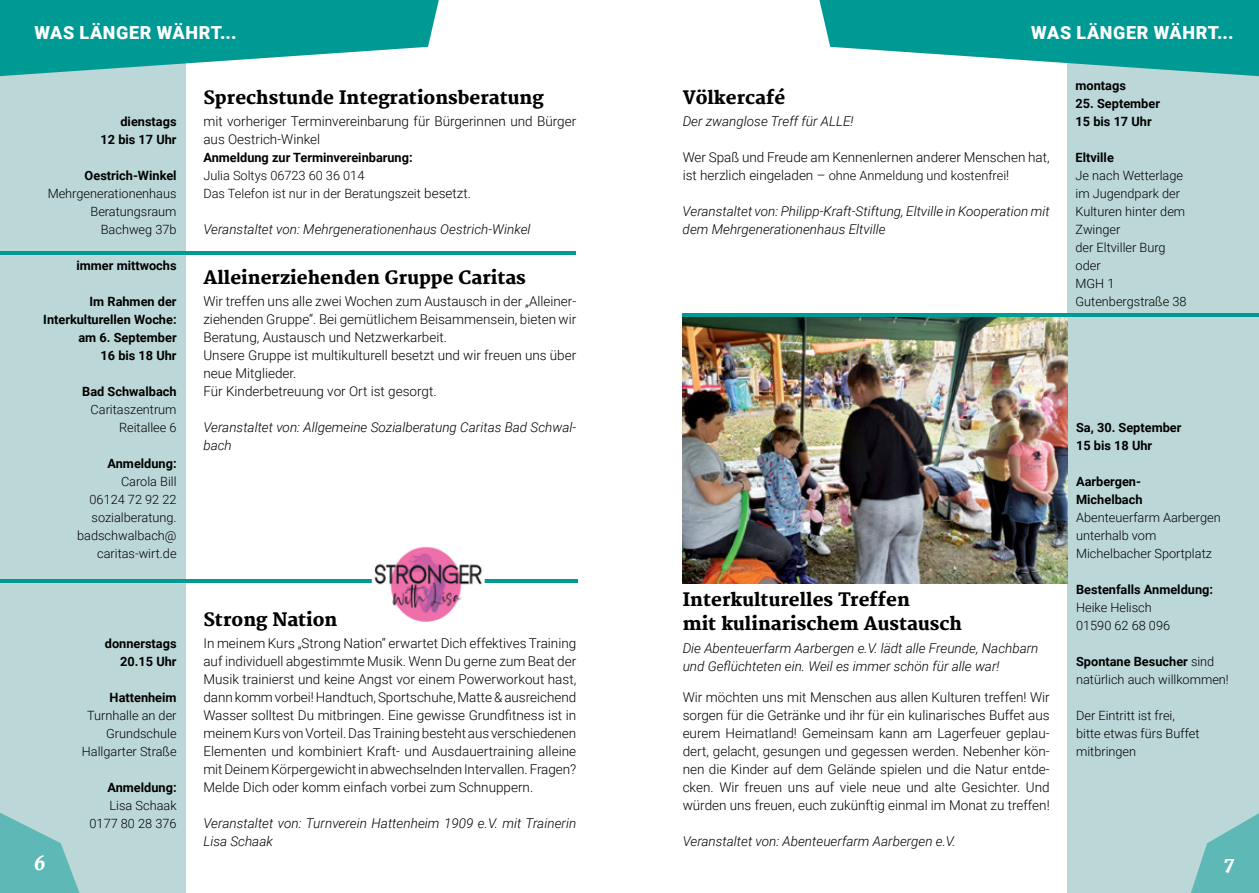
<style>
.page{position:relative;width:1259px;height:893px;background:#fff}
.page>*{position:absolute;margin:0;border:0;box-sizing:border-box;transform-origin:0 0}
.t1{font:italic 800 19.5px "Merriweather";color:#fff}
.t2{font:800 18px/24px "Merriweather";color:#000}
.t3{font:900 18px "Roboto";letter-spacing:.035em;color:#fff}
.t4{font:300 13.5px/18px "Roboto";color:#000;text-align:justify}
.t5{font:italic 300 13.5px/18px "Roboto";color:#000}
.t6{font:300 12.75px/18px "Roboto";color:#000}
.t7{font:700 12.75px/18px "Roboto";color:#000}
.s1{font-size:13.5px}
.s2{font-weight:700}
</style>
<div class="page">
<div style="left:1067px;top:0;width:192px;height:893px;background:#bcd7d7"></div>
<div style="left:0;top:0;width:185px;height:893px;background:#bcd7d7"></div>
<svg style="left:0;top:812px;width:80px;height:81px"></svg>
<svg style="left:819px;top:0;width:440px;height:76px"></svg>
<img style="left:682px;top:317px;width:385px;height:267px">
<hr style="left:0;top:580px;width:577px;height:3px;background:#009a95">
<hr style="left:0;top:251px;width:575px;height:3px;background:#009a95">
<hr style="left:682px;top:314px;width:577px;height:3px;background:#009a95">
<svg style="left:0;top:0;width:439px;height:76px"></svg>
<svg style="left:1191px;top:813px;width:68px;height:80px"></svg>
<img style="left:372px;top:546px;width:74px;height:76px">
<h2 class="t3" style="left:34px;top:20px;width:204px">WAS LÄNGER WÄHRT...</h2>
<h2 class="t3" style="left:1031px;top:20px;width:204px">WAS LÄNGER WÄHRT...</h2>
<p class="t7" style="left:100px;top:112px;width:78px;text-align:right">dienstags<br>12 bis 17 Uhr</p>
<p class="t7" style="left:85px;top:166px;width:93px">Oestrich-Winkel</p>
<p class="t6" style="left:48px;top:184px;width:130px;text-align:right">Mehrgenerationenhaus<br>Beratungsraum<br>Bachweg 37b</p>
<p class="t7" style="left:76px;top:256px;width:102px">immer mittwochs</p>
<p class="t7" style="left:43px;top:292px;width:135px;text-align:right">Im Rahmen der<br>Interkulturellen Woche: am 6. September<br>16 bis 18 Uhr</p>
<p class="t7" style="left:82px;top:382px;width:96px">Bad Schwalbach</p>
<p class="t6" style="left:91px;top:400px;width:88px;text-align:right">Caritaszentrum<br>Reitallee 6</p>
<p class="t7" style="left:107px;top:454px;width:71px">Anmeldung:</p>
<p class="t6" style="left:77px;top:472px;width:101px;text-align:right">Carola Bill<br>06124 72 92 22 sozialberatung. badschwalbach@ caritas-wirt.de</p>
<h1 class="t1" style="left:34px;top:851px;width:13px">6</h1>
<p class="t7" style="left:105px;top:634px;width:73px;text-align:right">donnerstags<br>20.15 Uhr</p>
<p class="t7" style="left:110px;top:688px;width:68px">Hattenheim</p>
<p class="t6" style="left:82px;top:706px;width:96px;text-align:right">Turnhalle an der<br>Grundschule<br>Hallgarter Straße</p>
<p class="t7" style="left:107px;top:778px;width:71px">Anmeldung:</p>
<p class="t6" style="left:90px;top:796px;width:89px;text-align:right">Lisa Schaak<br>0177 80 28 376</p>
<h2 class="t2" style="left:203px;top:86px;width:342px">Sprechstunde Integrationsberatung</h2>
<p class="t4" style="left:203px;top:112px;width:374px">mit vorheriger Terminvereinbarung für Bürgerinnen und Bürger aus Oestrich-Winkel</p>
<p class="t7" style="left:203px;top:148px;width:211px">Anmeldung zur Terminvereinbarung:</p>
<p class="t6" style="left:203px;top:166px;width:269px">Julia Soltys 06723 60 36 014<br>Das Telefon ist nur in der Beratungszeit <span class="s1">besetzt.</span></p>
<p class="t5" style="left:203px;top:220px;width:329px">Veranstaltet von: Mehrgenerationenhaus Oestrich-Winkel</p>
<h2 class="t2" style="left:203px;top:266px;width:324px">Alleinerziehenden Gruppe Caritas</h2>
<p class="t4" style="left:203px;top:292px;width:374px;text-align:left">Wir treffen uns alle zwei Wochen zum Austausch in der „Alleiner&shy;ziehenden Gruppe“. Bei gemütlichem Beisammensein, bieten wir Beratung, Austausch und Netzwerkarbeit.<br>Unsere Gruppe ist multikulturell besetzt und wir freuen uns über neue Mitglieder.<br>Für Kinderbetreuung vor Ort ist gesorgt.</p>
<p class="t5" style="left:203px;top:418px;width:374px">Veranstaltet von: Allgemeine Sozialberatung Caritas Bad Schwal&shy;bach</p>
<h2 class="t2" style="left:203px;top:608px;width:136px">Strong Nation</h2>
<p class="t4" style="left:203px;top:634px;width:374px">In meinem Kurs „Strong Nation“ erwartet Dich effektives Training auf individuell abgestimmte Musik. Wenn Du gerne zum Beat der Musik trainierst und keine Angst vor einem Powerworkout hast, dann komm vorbei! Handtuch, Sportschuhe, Matte &amp; ausreichend Wasser solltest Du mitbringen. Eine gewisse Grundfitness ist in meinem Kurs von Vorteil. Das Training besteht aus verschiedenen Elementen und kombiniert Kraft- und Ausdauertraining alleine mit Deinem Körpergewicht in abwechselnden Intervallen. Fragen?<br>Melde Dich oder komm einfach vorbei zum Schnuppern.</p>
<p class="t5" style="left:203px;top:814px;width:374px">Veranstaltet von: Turnverein Hattenheim 1909 e.V. mit Trainerin<br>Lisa Schaak</p>
<h2 class="t2" style="left:682px;top:86px;width:104px">Völkercafé</h2>
<p class="t5" style="left:682px;top:112px;width:172px">Der zwanglose Treff für ALLE!</p>
<p class="t4" style="left:682px;top:148px;width:368px">Wer Spaß und Freude am Kennenlernen anderer Menschen hat,</p>
<p class="t6" style="left:682px;top:166px;width:328px"><span class="s1">ist herzlich eingeladen –</span> ohne Anmeldung und kostenfrei<span class="s1">!</span></p>
<p class="t5" style="left:682px;top:202px;width:368px">Veranstaltet von: Philipp-Kraft-Stiftung, Eltville in Kooperation mit dem Mehrgenerationenhaus Eltville</p>
<p class="t7" style="left:1075px;top:76px;width:52px">montags</p>
<p class="t7" style="left:1075px;top:94px;width:86px">25. September<br>15 bis 17 Uhr</p>
<p class="t7" style="left:1075px;top:148px;width:40px">Eltville</p>
<p class="t6" style="left:1075px;top:166px;width:113px">Je nach Wetterlage im Jugendpark der<br>Kulturen hinter dem<br>Zwinger<br>der Eltviller Burg oder<br>MGH 1<br>Gutenbergstraße 38</p>
<h2 class="t2" style="left:682px;top:589px;width:281px">Interkulturelles Treffen<br>mit kulinarischem Austausch</h2>
<p class="t5" style="left:682px;top:639px;width:357px">Die Abenteuerfarm Aarbergen e.V. lädt alle Freunde, Nachbarn und Geflüchteten ein. Weil es immer schön für alle war!</p>
<p class="t4" style="left:682px;top:688px;width:368px">Wir möchten uns mit Menschen aus allen Kulturen treffen! Wir sorgen für die Getränke und ihr für ein kulinarisches Buffet aus eurem Heimatland! Gemeinsam kann am Lagerfeuer geplau&shy;dert, gelacht, gesungen und gegessen werden. Nebenher kön&shy;nen die Kinder auf dem Gelände spielen und die Natur entde&shy;cken. Wir freuen uns auf viele neue und alte Gesichter. Und würden uns freuen, euch zukünftig einmal im Monat zu treffen!</p>
<p class="t5" style="left:682px;top:832px;width:274px">Veranstaltet von: Abenteuerfarm Aarbergen e.V.</p>
<p class="t7" style="left:1076px;top:418px;width:107px">Sa, 30. September<br>15 bis 18 Uhr</p>
<p class="t7" style="left:1076px;top:472px;width:68px">Aarbergen-<br>Michelbach</p>
<p class="t6" style="left:1076px;top:508px;width:146px">Abenteuerfarm Aarbergen unterhalb vom<br>Michelbacher Sportplatz</p>
<p class="t7" style="left:1076px;top:580px;width:138px">Bestenfalls Anmeldung:</p>
<p class="t6" style="left:1076px;top:598px;width:96px">Heike Helisch<br>01590 62 68 096</p>
<p class="t6" style="left:1076px;top:652px;width:154px"><span class="s2">Spontane Besucher</span> sind natürlich auch willkommen!</p>
<p class="t6" style="left:1076px;top:706px;width:125px">Der Eintritt ist frei, bitte etwas fürs Buffet mitbringen</p>
<h1 class="t1" style="left:1223px;top:851px;width:12px">7</h1>
</div>
